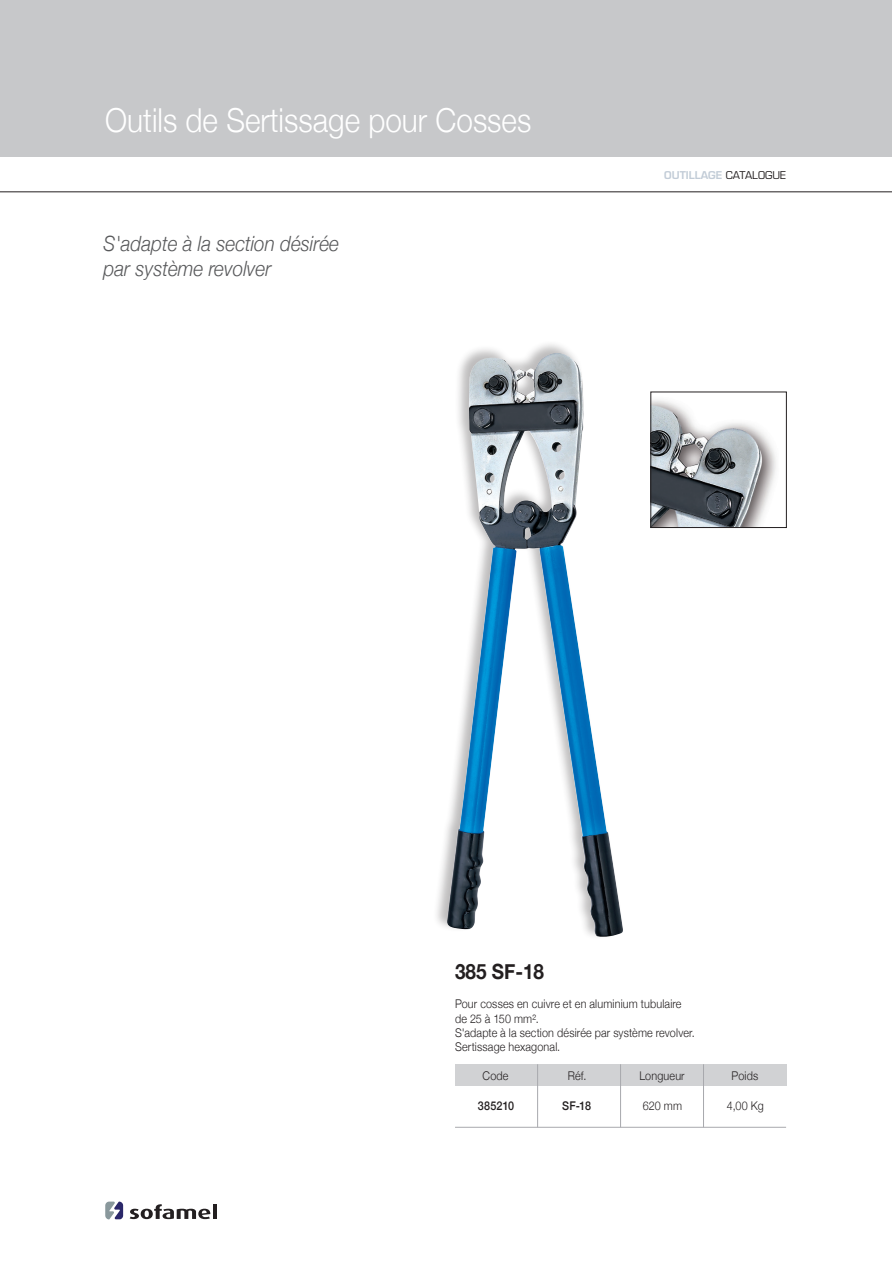
<style>
.page{position:relative;width:892px;height:1263px;background:#fff}
.page>*{position:absolute;margin:0;border:0;box-sizing:border-box;transform-origin:0 0}
.t1{font:300 33px "Helvetica Neue";color:#fff;scale:.9 1}
.t2{font:italic 300 21px/25.2px "Helvetica Neue";color:#57585a;scale:.9 1}
.t3{font:700 21px "Helvetica Neue";color:#231f20;scale:.9 1}
.t4{font:300 12px/14.4px "Helvetica Neue";letter-spacing:.015em;color:#231f20;scale:.9 1}
.t5{font:500 12px "Helvetica Neue";letter-spacing:.01em;color:#231f20;scale:.9 1}
.t6{font:600 10.5px "Eurostile";color:#c2ccd7}
.s1{font-weight:400;color:#231f20}
</style>
<div class="page">
<div style="left:0;top:0;width:891px;height:157px;background:#c7c8ca"></div>
<hr style="left:0;top:191px;width:891px;height:1px;background:#231f20">
<svg style="left:130px;top:1204px;width:80px;height:14px"></svg>
<hr style="left:213px;top:1203px;width:3px;height:15px;background:#231f20">
<svg style="left:105px;top:1201px;width:18px;height:18px"></svg>
<div style="left:455px;top:1063px;width:330px;height:22px;background:#d1d2d4"></div>
<hr style="left:455px;top:1126px;width:330px;height:1px;background:#a8a9ad">
<hr style="left:537px;top:1063px;width:1px;height:63px;background:#a8a9ad">
<hr style="left:620px;top:1063px;width:1px;height:63px;background:#a8a9ad">
<hr style="left:703px;top:1063px;width:1px;height:63px;background:#a8a9ad">
<div style="left:432px;top:340px;width:191px;height:599px;background:#231f20;opacity:.3"></div>
<img style="left:446px;top:353px;width:177px;height:583px">
<img style="left:652px;top:400px;width:124px;height:126px">
<div style="left:650px;top:391px;width:136px;height:137px;border:1px solid #231f20"></div>
<h1 class="t1" style="left:105px;top:94px;width:475px">Outils de Sertissage pour Cosses</h1>
<h2 class="t2" style="left:104px;top:229px;width:263px">S'adapte à la section désirée par système revolver</h2>
<p class="t6" style="left:664px;top:169px;width:123px">OUTILLAGE <span class="s1">CATALOGUE</span></p>
<h2 class="t3" style="left:455px;top:955px;width:100px">385 SF-18</h2>
<p class="t4" style="left:455px;top:995px;width:268px">Pour cosses en cuivre et en aluminium tubulaire de 25 à 150 mm².<br>S'adapte à la section désirée par système revolver.<br>Sertissage hexagonal.</p>
<p class="t4" style="left:482px;top:1066px;width:30px">Code</p>
<p class="t5" style="left:478px;top:1095px;width:42px">385210</p>
<p class="t5" style="left:562px;top:1095px;width:34px">SF-18</p>
<p class="t4" style="left:642px;top:1097px;width:45px">620 mm</p>
<p class="t4" style="left:726px;top:1097px;width:43px">4,00 Kg</p>
<p class="t4" style="left:567px;top:1066px;width:22px">Réf.</p>
<p class="t4" style="left:639px;top:1066px;width:52px">Longueur</p>
<p class="t4" style="left:731px;top:1066px;width:31px">Poids</p>
</div>
